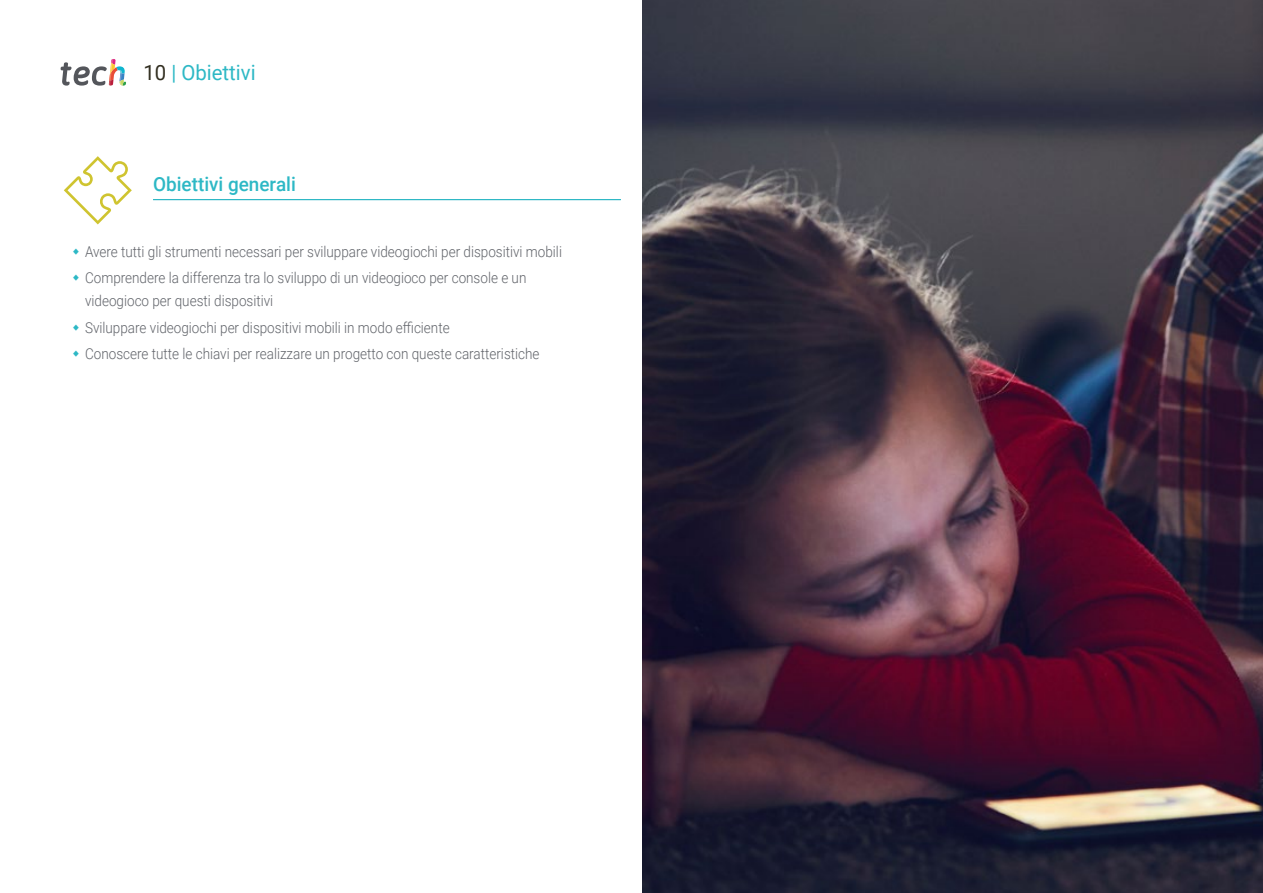
<style>
.page{position:relative;width:1263px;height:893px;background:#fff}
.page>*{position:absolute;margin:0;border:0;box-sizing:border-box;transform-origin:0 0}
.t1{font:21px "Roboto";color:#2db8c5}
.t2{font:500 19.5px "Roboto";color:#2db8c5}
.t3{font:300 15px/26.7px "Roboto";color:#61646a;scale:.9 1}
.s1{color:#312e20}
</style>
<div class="page">
<hr style="left:153px;top:199px;width:468px;height:1px;background:#2db8c5">
<svg style="left:64px;top:156px;width:68px;height:68px"></svg>
<img style="left:642px;top:0;width:621px;height:893px">
<svg style="left:61px;top:59px;width:65px;height:27px"></svg>
<h1 class="t1" style="left:144px;top:57px;width:114px"><span class="s1">10</span> | Obiettivi</h1>
<h2 class="t2" style="left:153px;top:171px;width:144px">Obiettivi generali</h2>
<p class="t3" style="left:85px;top:237px;width:531px">Avere tutti gli strumenti necessari per sviluppare videogiochi per dispositivi mobili<br>Comprendere la differenza tra lo sviluppo di un videogioco per console e un</p>
<p class="t3" style="left:85px;top:287px;width:506px">videogioco per questi dispositivi<br>Sviluppare videogiochi per dispositivi mobili in modo efficiente<br>Conoscere tutte le chiavi per realizzare un progetto con queste caratteristiche</p>
</div>
